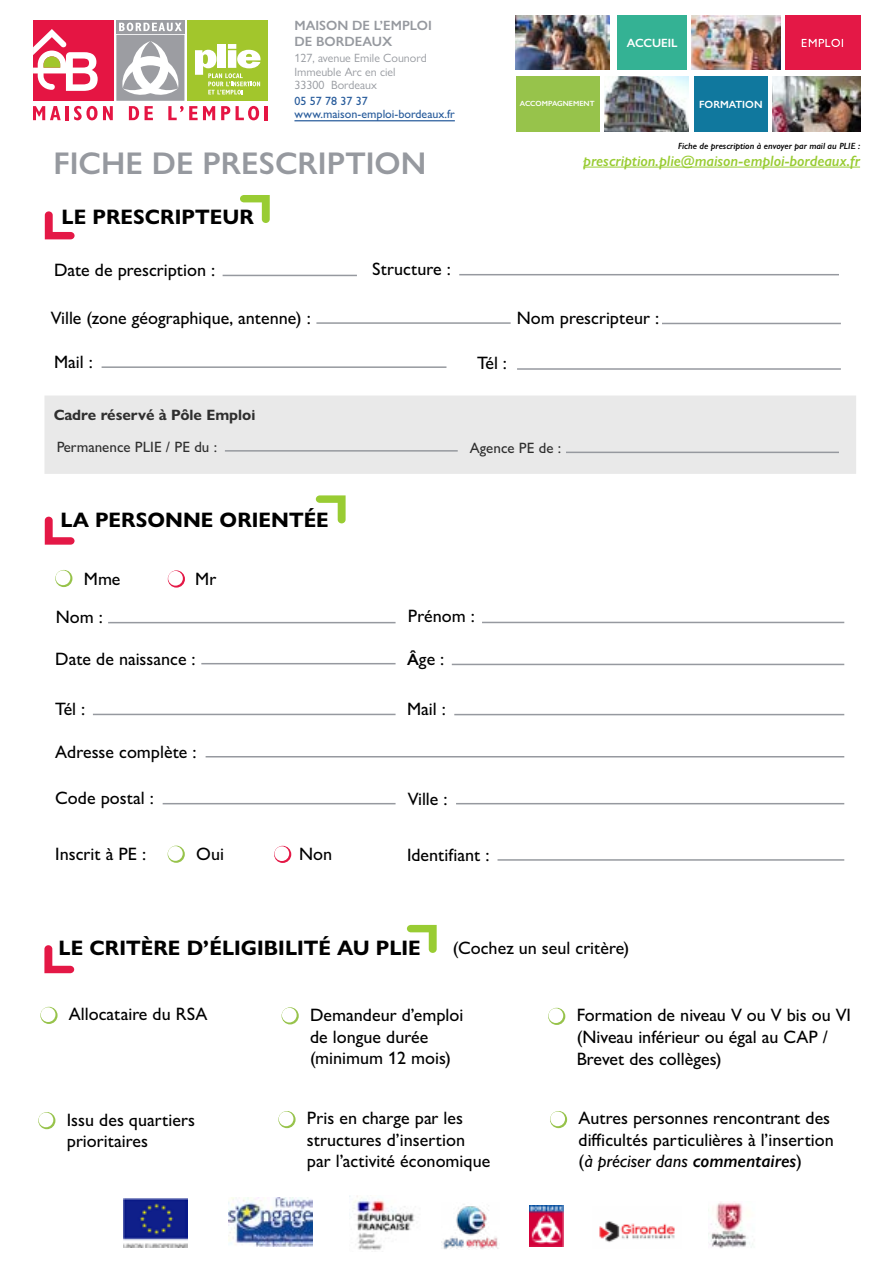
<style>
.page{position:relative;width:893px;height:1263px;background:#fff}
.page>*{position:absolute;margin:0;border:0;box-sizing:border-box;transform-origin:0 0}
.t1{font:600 31.5px "Gill Sans Nova";color:#96999f}
.t2{font:700 21px "Gill Sans Nova";color:#000}
.t3{font:500 18px/21.6px "Gill Sans Nova";color:#000}
.t4{font:italic 600 15px "Gill Sans Nova";color:#9c3}
.t5{font:500 15px "Gill Sans Nova";color:#000}
.t6{font:700 15px "Gill Sans Nova";color:#000}
.t7{font:600 13.5px/16.2px "Gill Sans Nova";color:#96999f}
.t8{font:12px/13.5px "Gill Sans Nova";color:#96999f}
.t9{font:500 12px "Gill Sans Nova";color:#275b9b}
.t10{font:600 12px "Gill Sans Nova";color:#fff}
.t11{font:600 10.5px "Gill Sans Nova";color:#fff}
.t12{font:italic 600 9px "Gill Sans Nova";color:#000}
.t13{font:600 7.5px "Gill Sans Nova";color:#fff}
.s1{font-weight:600;font-size:16.5px}
.s2{font-style:italic}
.s3{font-weight:600;font-style:italic}
</style>
<div class="page">
<div style="left:45px;top:396px;width:810px;height:77px;background:#e9e9e9"></div>
<svg style="left:240px;top:195px;width:30px;height:28px"></svg>
<svg style="left:55px;top:570px;width:17px;height:17px"></svg>
<div style="left:56px;top:570px;width:14px;height:15px;background:#fff;border-radius:50%"></div>
<svg style="left:168px;top:570px;width:17px;height:18px"></svg>
<div style="left:168px;top:571px;width:15px;height:15px;background:#fff;border-radius:50%"></div>
<svg style="left:168px;top:846px;width:17px;height:17px"></svg>
<div style="left:168px;top:846px;width:15px;height:15px;background:#fff;border-radius:50%"></div>
<svg style="left:274px;top:846px;width:17px;height:17px"></svg>
<div style="left:274px;top:846px;width:15px;height:15px;background:#fff;border-radius:50%"></div>
<svg style="left:40px;top:1007px;width:18px;height:17px"></svg>
<div style="left:41px;top:1007px;width:14px;height:15px;background:#fff;border-radius:50%"></div>
<svg style="left:282px;top:1007px;width:17px;height:17px"></svg>
<div style="left:282px;top:1008px;width:15px;height:14px;background:#fff;border-radius:50%"></div>
<svg style="left:548px;top:1008px;width:17px;height:17px"></svg>
<div style="left:548px;top:1008px;width:15px;height:15px;background:#fff;border-radius:50%"></div>
<svg style="left:38px;top:1112px;width:17px;height:17px"></svg>
<div style="left:39px;top:1112px;width:14px;height:15px;background:#fff;border-radius:50%"></div>
<svg style="left:278px;top:1111px;width:18px;height:17px"></svg>
<div style="left:279px;top:1111px;width:14px;height:15px;background:#fff;border-radius:50%"></div>
<svg style="left:550px;top:1111px;width:17px;height:17px"></svg>
<div style="left:550px;top:1111px;width:15px;height:15px;background:#fff;border-radius:50%"></div>
<hr style="left:223px;top:275px;width:134px;height:1px;background:#96999f">
<hr style="left:459px;top:274px;width:380px;height:1px;background:#96999f">
<hr style="left:316px;top:322px;width:195px;height:2px;background:#96999f">
<hr style="left:102px;top:366px;width:344px;height:2px;background:#96999f">
<hr style="left:517px;top:368px;width:324px;height:2px;background:#96999f">
<hr style="left:108px;top:622px;width:288px;height:1px;background:#96999f">
<hr style="left:482px;top:622px;width:362px;height:1px;background:#96999f">
<hr style="left:201px;top:663px;width:195px;height:1px;background:#96999f">
<hr style="left:452px;top:664px;width:392px;height:1px;background:#96999f">
<hr style="left:454px;top:714px;width:390px;height:1px;background:#96999f">
<hr style="left:93px;top:714px;width:303px;height:1px;background:#96999f">
<hr style="left:206px;top:756px;width:638px;height:1px;background:#96999f">
<hr style="left:163px;top:803px;width:233px;height:1px;background:#96999f">
<hr style="left:456px;top:803px;width:388px;height:1px;background:#96999f">
<hr style="left:497px;top:859px;width:347px;height:2px;background:#96999f">
<img style="left:228px;top:1198px;width:85px;height:49px">
<img style="left:349px;top:1195px;width:66px;height:55px">
<img style="left:529px;top:1206px;width:34px;height:40px">
<img style="left:441px;top:1204px;width:58px;height:45px">
<img style="left:599px;top:1221px;width:76px;height:22px">
<img style="left:123px;top:1198px;width:65px;height:50px">
<hr style="left:662px;top:323px;width:179px;height:1px;background:#96999f">
<svg style="left:45px;top:211px;width:30px;height:28px"></svg>
<svg style="left:316px;top:495px;width:30px;height:28px"></svg>
<svg style="left:45px;top:517px;width:30px;height:28px"></svg>
<svg style="left:407px;top:925px;width:30px;height:28px"></svg>
<svg style="left:44px;top:945px;width:30px;height:28px"></svg>
<img style="left:708px;top:1201px;width:45px;height:47px">
<hr style="left:225px;top:450px;width:233px;height:2px;background:#96999f">
<hr style="left:566px;top:452px;width:273px;height:1px;background:#96999f">
<svg style="left:116px;top:20px;width:68px;height:3px"></svg>
<hr style="left:265px;top:106px;width:3px;height:14px;background:#e51543">
<div style="left:33px;top:20px;width:81px;height:81px;background:#e51543"></div>
<div style="left:187px;top:20px;width:81px;height:81px;background:#a2c62c"></div>
<svg style="left:33px;top:23px;width:228px;height:97px"></svg>
<hr style="left:294px;top:120px;width:161px;height:1px;background:#275b9b">
<img style="left:605px;top:76px;width:83px;height:56px">
<img style="left:692px;top:16px;width:89px;height:54px">
<img style="left:773px;top:76px;width:87px;height:56px">
<img style="left:516px;top:16px;width:94px;height:54px">
<div style="left:618px;top:16px;width:69px;height:54px;background:#34b294"></div>
<div style="left:785px;top:16px;width:75px;height:54px;background:#e41846"></div>
<div style="left:516px;top:76px;width:83px;height:56px;background:#97c34b"></div>
<div style="left:694px;top:76px;width:73px;height:56px;background:#10789e"></div>
<hr style="left:583px;top:167px;width:277px;height:1px;background:#9c3">
<p class="t7" style="left:294px;top:17px;width:139px">MAISON DE L’EMPLOI<br>DE BORDEAUX</p>
<p class="t8" style="left:294px;top:51px;width:134px">127, avenue Emile Counord<br>Immeuble Arc en ciel<br>33300 Bordeaux</p>
<p class="t9" style="left:294px;top:107px;width:162px">www.maison-emploi-bordeaux.fr</p>
<p class="t9" style="left:294px;top:94px;width:75px">05 57 78 37 37</p>
<p class="t13" style="left:520px;top:99px;width:76px">ACCOMPAGNEMENT</p>
<p class="t10" style="left:627px;top:36px;width:52px">ACCUEIL</p>
<p class="t11" style="left:699px;top:98px;width:65px">FORMATION</p>
<p class="t10" style="left:801px;top:36px;width:45px">EMPLOI</p>
<h1 class="t1" style="left:54px;top:144px;width:374px">FICHE DE PRESCRIPTION</h1>
<p class="t2" style="left:62px;top:204px;width:194px">LE PRESCRIPTEUR</p>
<p class="t12" style="left:678px;top:140px;width:184px">Fiche de prescription à envoyer par mail au PLIE :</p>
<p class="t4" style="left:583px;top:151px;width:278px">prescription.plie@maison-emploi-bordeaux.fr</p>
<p class="t3" style="left:54px;top:259px;width:163px">Date de prescription :</p>
<p class="t3" style="left:372px;top:258px;width:80px">Structure :</p>
<p class="t3" style="left:51px;top:306px;width:261px">Ville (zone géographique, antenne) :</p>
<p class="t3" style="left:54px;top:350px;width:40px">Mail :</p>
<p class="t3" style="left:477px;top:351px;width:32px">Tél :</p>
<p class="t3" style="left:517px;top:306px;width:144px">Nom prescripteur :</p>
<p class="t6" style="left:53px;top:406px;width:203px">Cadre réservé à Pôle Emploi</p>
<p class="t5" style="left:56px;top:438px;width:162px">Permanence PLIE / PE du :</p>
<p class="t5" style="left:470px;top:439px;width:93px">Agence PE de :</p>
<p class="t2" style="left:61px;top:507px;width:270px">LA PERSONNE ORIENTÉE</p>
<p class="t3" style="left:84px;top:567px;width:38px">Mme</p>
<p class="t3" style="left:195px;top:568px;width:23px">Mr</p>
<p class="t3" style="left:56px;top:606px;width:49px">Nom :</p>
<p class="t3" style="left:408px;top:605px;width:68px">Prénom :</p>
<p class="t3" style="left:55px;top:648px;width:142px">Date de naissance :</p>
<p class="t3" style="left:407px;top:648px;width:39px"><span class="s1">Â</span>ge :</p>
<p class="t3" style="left:55px;top:698px;width:32px">Tél :</p>
<p class="t3" style="left:407px;top:698px;width:40px">Mail :</p>
<p class="t3" style="left:55px;top:741px;width:143px">Adresse complète :</p>
<p class="t3" style="left:55px;top:787px;width:100px">Code postal :</p>
<p class="t3" style="left:408px;top:788px;width:41px">Ville :</p>
<p class="t3" style="left:55px;top:843px;width:93px">Inscrit à PE :</p>
<p class="t3" style="left:196px;top:843px;width:29px">Oui</p>
<p class="t3" style="left:299px;top:843px;width:35px">Non</p>
<p class="t3" style="left:407px;top:844px;width:84px">Identifiant :</p>
<p class="t2" style="left:59px;top:935px;width:364px">LE CRITÈRE D’ÉLIGIBILITÉ AU PLIE</p>
<p class="t3" style="left:453px;top:937px;width:178px">(Cochez un seul critère)</p>
<p class="t3" style="left:69px;top:1003px;width:140px">Allocataire du RSA</p>
<p class="t3" style="left:310px;top:1004px;width:155px">Demandeur d’emploi de longue durée (minimum 12 mois)</p>
<p class="t3" style="left:577px;top:1004px;width:276px">Formation de niveau V ou V bis ou VI (Niveau inférieur ou égal au CAP /<br>Brevet des collèges)</p>
<p class="t3" style="left:67px;top:1108px;width:130px">Issu des quartiers prioritaires</p>
<p class="t3" style="left:307px;top:1107px;width:185px">Pris en charge par les structures d’insertion par l’activité économique</p>
<p class="t3" style="left:578px;top:1107px;width:257px">Autres personnes rencontrant des difficultés particulières à l’insertion (<span class="s2">à préciser dans</span> <span class="s3">commentaires</span>)</p>
</div>
